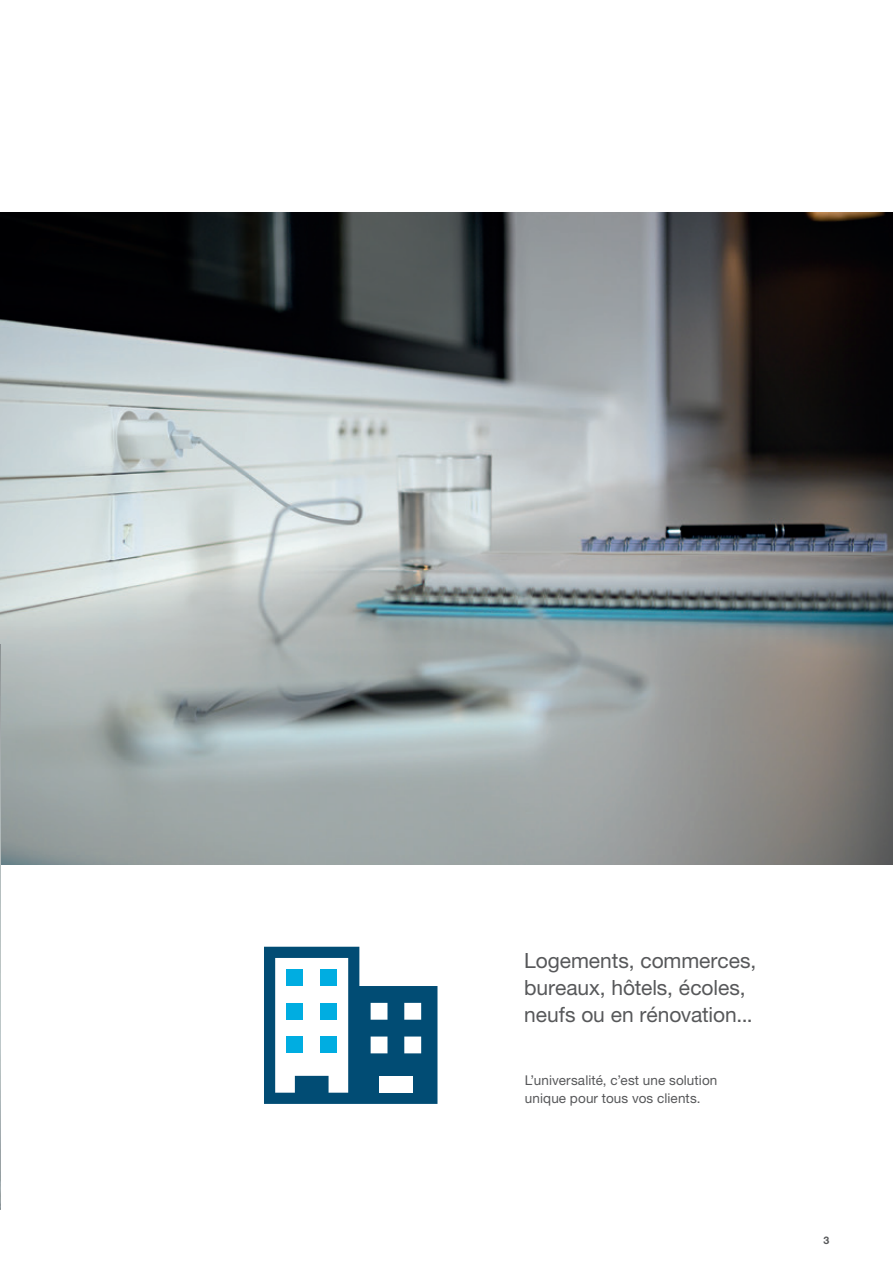
<style>
.page{position:relative;width:893px;height:1263px;background:#fff}
.page>*{position:absolute;margin:0;border:0;box-sizing:border-box;transform-origin:0 0}
.t1{font:21px/27px "Helvetica Neue LTW1 G";letter-spacing:-.005em;color:#57585a}
.t2{font:13.5px/18px "Helvetica Neue LTW1 G";letter-spacing:.01em;color:#57585a}
.t3{font:700 10.5px "Helvetica Neue LTW1 G";color:#57585a}
</style>
<div class="page">
<img style="left:0;top:213px;width:893px;height:652px">
<img style="left:0;top:644px;width:1px;height:566px">
<svg style="left:264px;top:947px;width:173px;height:157px"></svg>
<div style="left:379px;top:1076px;width:34px;height:17px;background:#fff"></div>
<p class="t1" style="left:524px;top:947px;width:234px">Logements, commerces, bureaux, hôtels, écoles, neufs ou en rénovation...</p>
<p class="t2" style="left:525px;top:1071px;width:194px">L’universalité, c’est une solution unique pour tous vos clients.</p>
<p class="t3" style="left:823px;top:1233px;width:7px">3</p>
</div>
